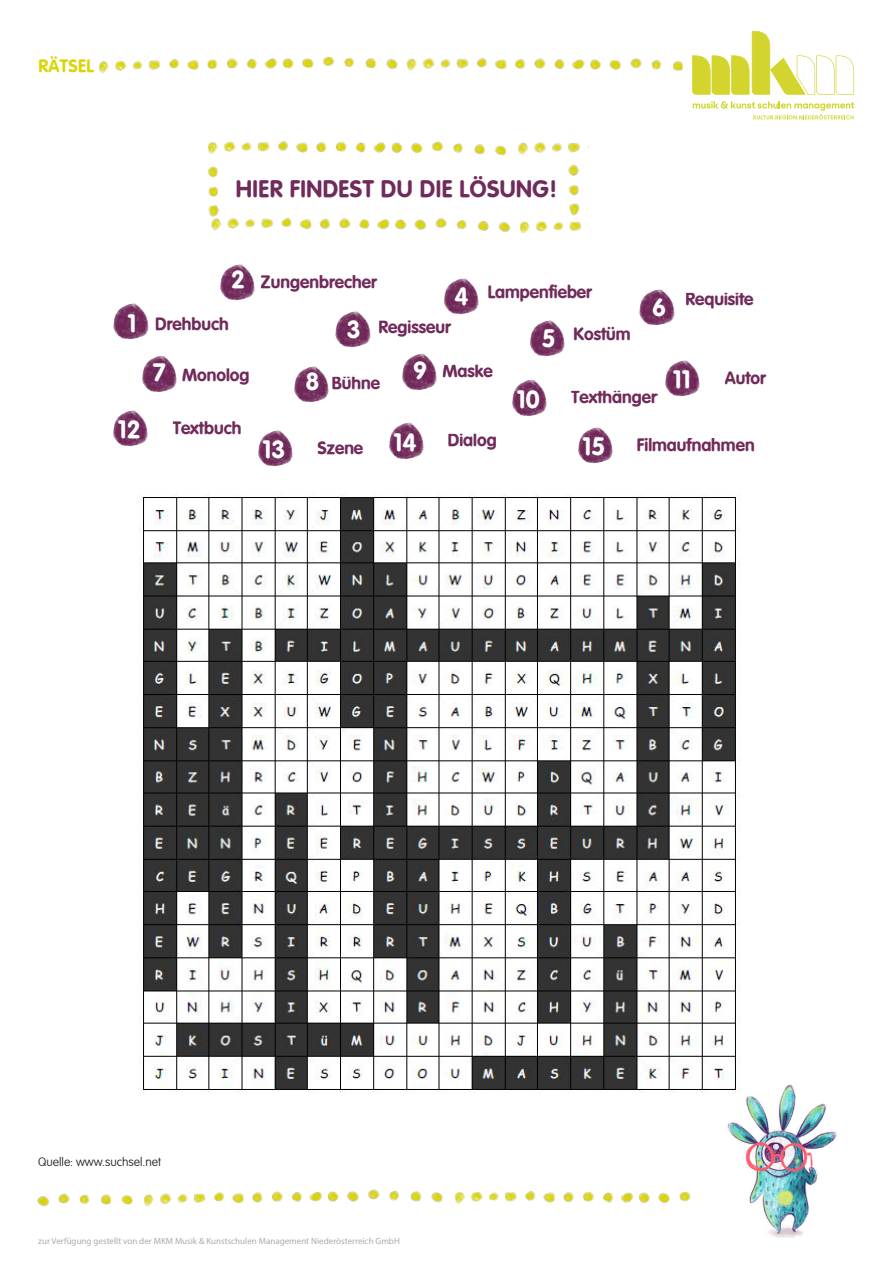
<style>
.page{position:relative;width:893px;height:1263px;background:#fff}
.page>*{position:absolute;margin:0;border:0;box-sizing:border-box;transform-origin:0 0}
.t1{font:700 25.2px "Vag";color:#fff}
.t2{font:700 24px "Vag";letter-spacing:.02em;color:#712b5b}
.t3{font:700 18px "Vag";color:#712b5b}
.t4{font:700 18px "Vag";letter-spacing:.02em;color:#dad50a}
.t5{font:100 12px "VAG Rounded Std";color:#231f20}
.t6{font:9px "Myriad Pro";color:#aaabaf}
</style>
<div class="page">
<img style="left:455px;top:1191px;width:236px;height:13px">
<img style="left:408px;top:57px;width:275px;height:14px">
<img style="left:144px;top:1189px;width:299px;height:17px">
<img style="left:37px;top:1193px;width:96px;height:14px">
<img style="left:99px;top:56px;width:309px;height:17px">
<img style="left:727px;top:1084px;width:110px;height:153px">
<svg style="left:693px;top:101px;width:161px;height:19px"></svg>
<svg style="left:692px;top:31px;width:162px;height:64px"></svg>
<img style="left:113px;top:303px;width:36px;height:37px">
<img style="left:220px;top:264px;width:35px;height:37px">
<img style="left:335px;top:311px;width:36px;height:37px">
<img style="left:639px;top:289px;width:36px;height:37px">
<img style="left:142px;top:355px;width:35px;height:37px">
<img style="left:294px;top:366px;width:35px;height:37px">
<img style="left:402px;top:353px;width:35px;height:37px">
<img style="left:512px;top:379px;width:35px;height:37px">
<img style="left:530px;top:320px;width:35px;height:37px">
<img style="left:138px;top:493px;width:604px;height:600px">
<img style="left:665px;top:360px;width:35px;height:37px">
<img style="left:113px;top:410px;width:35px;height:37px">
<img style="left:258px;top:430px;width:35px;height:37px">
<img style="left:389px;top:422px;width:35px;height:37px">
<img style="left:578px;top:427px;width:35px;height:37px">
<img style="left:444px;top:278px;width:35px;height:37px">
<img style="left:211px;top:218px;width:294px;height:14px">
<img style="left:505px;top:221px;width:76px;height:12px">
<img style="left:518px;top:142px;width:71px;height:13px">
<img style="left:208px;top:187px;width:33px;height:34px">
<img style="left:568px;top:164px;width:12px;height:52px">
<img style="left:208px;top:141px;width:299px;height:36px">
<p class="t4" style="left:38px;top:55px;width:57px">RÄTSEL</p>
<p class="t2" style="left:236px;top:175px;width:323px">HIER FINDEST DU DIE LÖSUNG!</p>
<p class="t1" style="left:231px;top:265px;width:15px">2</p>
<p class="t3" style="left:261px;top:271px;width:118px">Zungenbrecher</p>
<p class="t1" style="left:347px;top:315px;width:15px">3</p>
<p class="t3" style="left:379px;top:317px;width:74px">Regisseur</p>
<p class="t1" style="left:455px;top:282px;width:15px">4</p>
<p class="t3" style="left:488px;top:282px;width:106px">Lampenfieber</p>
<p class="t1" style="left:127px;top:309px;width:10px">1</p>
<p class="t3" style="left:155px;top:313px;width:75px">Drehbuch</p>
<p class="t1" style="left:542px;top:324px;width:15px">5</p>
<p class="t3" style="left:573px;top:324px;width:59px">Kostüm</p>
<p class="t1" style="left:652px;top:293px;width:15px">6</p>
<p class="t3" style="left:685px;top:289px;width:70px">Requisite</p>
<p class="t1" style="left:153px;top:358px;width:15px">7</p>
<p class="t3" style="left:182px;top:364px;width:69px">Monolog</p>
<p class="t1" style="left:306px;top:367px;width:15px">8</p>
<p class="t3" style="left:332px;top:373px;width:50px">Bühne</p>
<p class="t1" style="left:413px;top:356px;width:15px">9</p>
<p class="t3" style="left:442px;top:361px;width:52px">Maske</p>
<p class="t1" style="left:517px;top:385px;width:24px">10</p>
<p class="t3" style="left:571px;top:387px;width:87px">Texthänger</p>
<p class="t1" style="left:673px;top:365px;width:19px">11</p>
<p class="t3" style="left:725px;top:367px;width:43px">Autor</p>
<p class="t1" style="left:118px;top:415px;width:24px">12</p>
<p class="t3" style="left:173px;top:417px;width:70px">Textbuch</p>
<p class="t1" style="left:263px;top:435px;width:24px">13</p>
<p class="t3" style="left:317px;top:437px;width:47px">Szene</p>
<p class="t1" style="left:393px;top:428px;width:24px">14</p>
<p class="t3" style="left:448px;top:430px;width:50px">Dialog</p>
<p class="t1" style="left:582px;top:432px;width:24px">15</p>
<p class="t3" style="left:637px;top:434px;width:119px">Filmaufnahmen</p>
<p class="t5" style="left:38px;top:1155px;width:124px">Quelle: www.suchsel.net</p>
<p class="t6" style="left:38px;top:1236px;width:363px">zur Verfügung gestellt von der MKM Musik &amp; Kunstschulen Management Niederösterreich GmbH</p>
</div>
